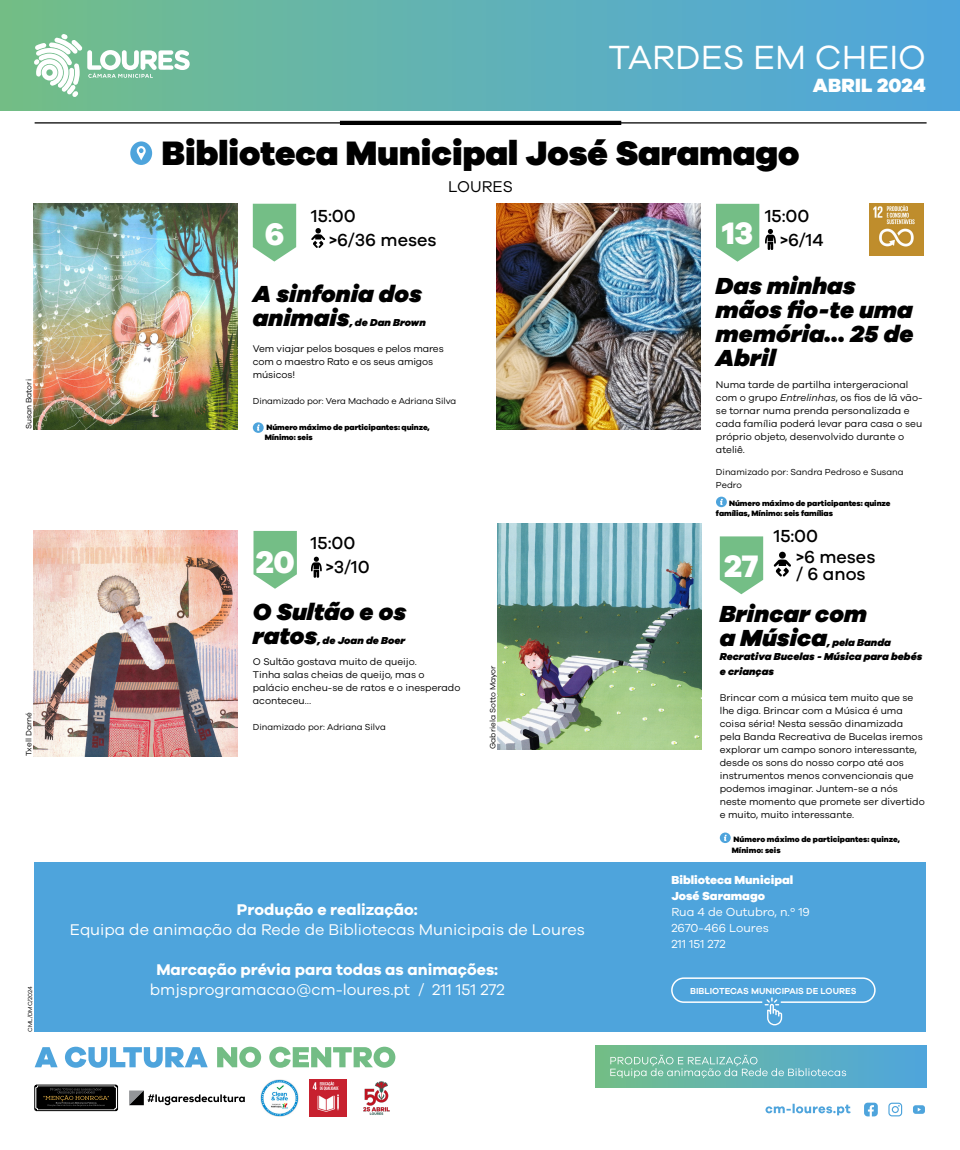
<style>
.page{position:relative;width:960px;height:1150px;background:#fff}
.page>*{position:absolute;margin:0;border:0;box-sizing:border-box;transform-origin:0 0}
.t1{font:900 35px "Galano Grotesque";color:#000}
.t2{font:34.6px "Galano Grotesque";color:#fff}
.t3{font:800 32.2px "Galano Grotesque Alt";color:#fff}
.t4{font:800 32px "Galano Grotesque Alt";color:#fff}
.t5{font:italic 900 24px/24px "Galano Grotesque";color:#000}
.t6{font:800 19.8px "Galano Grotesque";letter-spacing:.01em;color:#fff}
.t7{font:500 18px/24px "Galano Grotesque";color:#000}
.t8{font:16.1px "Galano Grotesque";color:#000}
.t9{font:16px "Galano Grotesque";color:#fff}
.t10{font:700 16px "Galano Grotesque";color:#fff}
.t11{font:12px/16px "Galano Grotesque";color:#fff}
.t12{font:800 12px/16px "Galano Grotesque";color:#fff}
.t13{font:italic 900 10.4px/14.4px "Galano Grotesque";color:#000}
.t14{font:10px/13px "Galano Grotesque";color:#000}
.t15{font:9px/13px "Galano Grotesque";color:#000}
.t16{font:600 9px "Galano Grotesque";color:#fff}
.t17{font:800 8px/10px "Galano Grotesque";letter-spacing:-.01em;color:#000}
.t18{font:8px "Galano Grotesque";color:#000}
.t19{font:6px "Galano Grotesque";color:#000}
.s1{font-style:italic}
</style>
<div class="page">
<div style="left:0;top:0;width:960px;height:111px;background:linear-gradient(to right,#73be89,#4ea5e0)"></div>
<div style="left:34px;top:862px;width:892px;height:170px;background:#4ea4dc"></div>
<hr style="left:35px;top:122px;width:892px;height:2px;background:#000">
<hr style="left:340px;top:121px;width:281px;height:4px;background:#000">
<div style="left:671px;top:977px;width:205px;height:26px;border:2px solid #fff;border-radius:12px"></div>
<svg style="left:765px;top:997px;width:17px;height:28px"></svg>
<img style="left:497px;top:204px;width:204px;height:225px">
<svg style="left:130px;top:141px;width:22px;height:24px"></svg>
<svg style="left:34px;top:34px;width:156px;height:63px"></svg>
<svg style="left:716px;top:204px;width:43px;height:58px;background:#86c695"></svg>
<svg style="left:765px;top:229px;width:11px;height:21px"></svg>
<img style="left:33px;top:531px;width:205px;height:225px">
<img style="left:870px;top:204px;width:54px;height:52px">
<img style="left:34px;top:204px;width:204px;height:225px">
<svg style="left:253px;top:204px;width:43px;height:58px;background:#86c695"></svg>
<svg style="left:253px;top:422px;width:11px;height:11px"></svg>
<svg style="left:311px;top:228px;width:14px;height:20px"></svg>
<img style="left:497px;top:524px;width:205px;height:225px">
<svg style="left:720px;top:536px;width:43px;height:58px;background:#85c695"></svg>
<svg style="left:720px;top:833px;width:11px;height:10px"></svg>
<div style="left:779px;top:552px;width:7px;height:7px;background:#000;border-radius:50%"></div>
<svg style="left:774px;top:559px;width:17px;height:18px"></svg>
<svg style="left:716px;top:497px;width:11px;height:10px"></svg>
<img style="left:260px;top:1079px;width:38px;height:38px">
<img style="left:309px;top:1079px;width:38px;height:38px">
<svg style="left:766px;top:1104px;width:85px;height:11px"></svg>
<svg style="left:913px;top:1105px;width:12px;height:9px"></svg>
<svg style="left:888px;top:1103px;width:14px;height:13px"></svg>
<svg style="left:864px;top:1103px;width:14px;height:13px"></svg>
<div style="left:596px;top:1045px;width:331px;height:42px;background:linear-gradient(to right,#73be89,#4ea5e0)"></div>
<svg style="left:610px;top:1055px;width:236px;height:23px;background:#79beb8"></svg>
<svg style="left:129px;top:1090px;width:116px;height:15px"></svg>
<svg style="left:35px;top:1047px;width:173px;height:21px"></svg>
<svg style="left:217px;top:1047px;width:178px;height:21px"></svg>
<svg style="left:35px;top:1085px;width:83px;height:26px;background:#23211d"></svg>
<img style="left:363px;top:1081px;width:27px;height:34px">
<svg style="left:254px;top:531px;width:43px;height:58px;background:#85c695"></svg>
<svg style="left:311px;top:557px;width:11px;height:21px"></svg>
<p class="t18" style="left:24px;top:429px;width:51px;rotate:-90deg">Susan Batori</p>
<p class="t18" style="left:24px;top:756px;width:45px;rotate:-90deg">Txell Darné</p>
<p class="t19" style="left:27px;top:1032px;width:48px;rotate:-90deg">CML/DMC/2024</p>
<h2 class="t2" style="left:608px;top:37px;width:319px">TARDES EM CHEIO</h2>
<h3 class="t6" style="left:813px;top:73px;width:115px">ABRIL 2024</h3>
<h1 class="t1" style="left:162px;top:131px;width:639px">Biblioteca Municipal José Saramago</h1>
<h3 class="t8" style="left:448px;top:177px;width:66px">LOURES</h3>
<h3 class="t3" style="left:265px;top:213px;width:21px">6</h3>
<h3 class="t7" style="left:329px;top:203px;width:109px;text-indent:-18px">15:00<br>&gt;6/36 meses</h3>
<h3 class="t5" style="left:253px;top:281px;width:171px">A sinfonia dos animais</h3>
<p class="t13" style="left:350px;top:315px;width:78px">, de Dan Brown</p>
<p class="t14" style="left:253px;top:342px;width:192px">Vem viajar pelos bosques e pelos mares com o maestro Rato e os seus amigos músicos!</p>
<p class="t15" style="left:253px;top:394px;width:205px">Dinamizado por: Vera Machado e Adriana Silva</p>
<p class="t17" style="left:265px;top:422px;width:167px">Número máximo de participantes: quinze,<br>Mínimo: seis</p>
<h3 class="t7" style="left:311px;top:530px;width:46px">15:00</h3>
<h3 class="t3" style="left:256px;top:541px;width:40px">20</h3>
<h3 class="t7" style="left:326px;top:554px;width:45px">&gt;3/10</h3>
<h3 class="t5" style="left:253px;top:599px;width:155px">O Sultão e os ratos</h3>
<p class="t13" style="left:317px;top:633px;width:89px">, de Joan de Boer</p>
<p class="t14" style="left:253px;top:655px;width:209px">O Sultão gostava muito de queijo.<br>Tinha salas cheias de queijo, mas o palácio encheu-se de ratos e o inesperado aconteceu…</p>
<p class="t15" style="left:253px;top:720px;width:135px">Dinamizado por: Adriana Silva</p>
<p class="t18" style="left:488px;top:749px;width:85px;rotate:-90deg">Gabriela Sotto Mayor</p>
<h3 class="t10" style="left:237px;top:900px;width:182px">Produção e realização:</h3>
<h3 class="t9" style="left:70px;top:920px;width:516px">Equipa de animação da Rede de Bibliotecas Municipais de Loures</h3>
<h3 class="t10" style="left:156px;top:960px;width:343px">Marcação prévia para todas as animações:</h3>
<h3 class="t9" style="left:150px;top:980px;width:357px">bmjsprogramacao@cm-loures.pt / 211 151 272</h3>
<h3 class="t7" style="left:765px;top:203px;width:46px">15:00</h3>
<h3 class="t4" style="left:722px;top:213px;width:33px">13</h3>
<h3 class="t7" style="left:780px;top:227px;width:45px">&gt;6/14</h3>
<h3 class="t5" style="left:716px;top:273px;width:199px">Das minhas mãos fio-te uma memória… 25 de<br>Abril</h3>
<p class="t14" style="left:716px;top:377px;width:208px">Numa tarde de partilha intergeracional com o grupo <span class="s1">Entrelinhas</span>, os fios de lã vão&shy;se tornar numa prenda personalizada e cada família poderá levar para casa o seu próprio objeto, desenvolvido durante o ateliê.</p>
<p class="t15" style="left:716px;top:465px;width:189px">Dinamizado por: Sandra Pedroso e Susana<br>Pedro</p>
<p class="t17" style="left:716px;top:498px;width:176px;text-indent:13px">Número máximo de participantes: quinze famílias, Mínimo: seis famílias</p>
<h3 class="t7" style="left:796px;top:525px;width:81px;line-height:21px;text-indent:-22px">15:00<br>&gt;6 meses</h3>
<h3 class="t7" style="left:796px;top:561px;width:71px">/ 6 anos</h3>
<h3 class="t5" style="left:720px;top:601px;width:149px">Brincar com a Música</h3>
<h3 class="t4" style="left:724px;top:545px;width:36px">27</h3>
<p class="t13" style="left:720px;top:635px;width:204px;text-indent:107px">, pela Banda<br>Recrativa Bucelas - Música para bebés e crianças</p>
<p class="t14" style="left:720px;top:691px;width:207px">Brincar com a música tem muito que se lhe diga. Brincar com a Música é uma coisa séria! Nesta sessão dinamizada pela Banda Recreativa de Bucelas iremos explorar um campo sonoro interessante, desde os sons do nosso corpo até aos instrumentos menos convencionais que podemos imaginar. Juntem-se a nós neste momento que promete ser divertido e muito, muito interessante.</p>
<p class="t17" style="left:732px;top:833px;width:170px;line-height:11px">Número máximo de participantes: quinze,<br>Mínimo: seis</p>
<p class="t12" style="left:671px;top:872px;width:123px">Biblioteca Municipal<br>José Saramago</p>
<p class="t11" style="left:671px;top:904px;width:140px">Rua 4 de Outubro, n.º 19<br>2670-466 Loures<br>211 151 272</p>
<p class="t16" style="left:690px;top:986px;width:168px">BIBLIOTECAS MUNICIPAIS DE LOURES</p>
</div>
